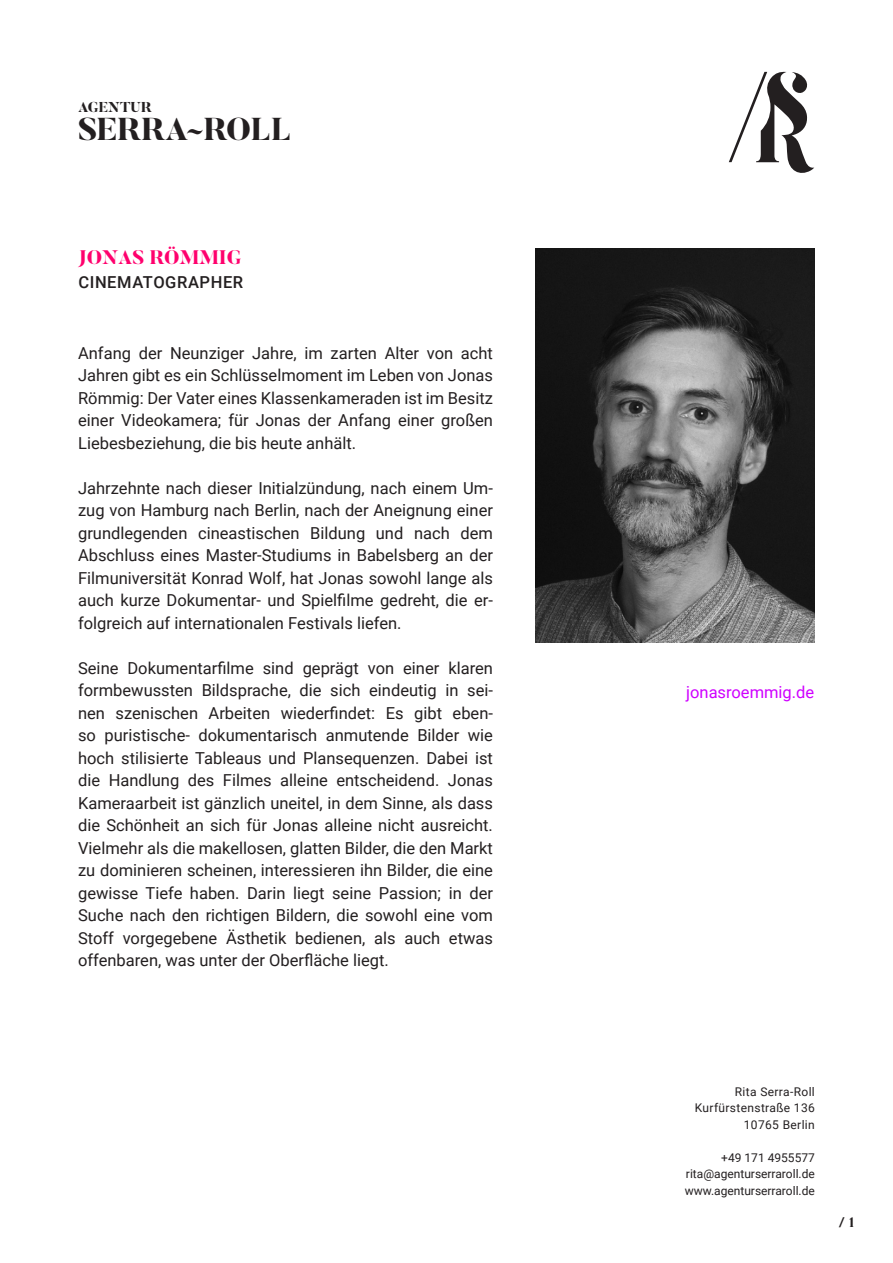
<style>
.page{position:relative;width:893px;height:1263px;background:#fff}
.page>*{position:absolute;margin:0;border:0;box-sizing:border-box;transform-origin:0 0}
.t1{font:800 31.5px "Butler";letter-spacing:-.01em;color:#231f20}
.t2{font:800 19.5px "Butler";color:#ff006d}
.t3{font:16.5px/22.5px "Roboto";color:#231f20;text-align:justify}
.t4{font:500 16.5px "Roboto";letter-spacing:.035em;color:#231f20}
.t5{font:16.5px "Roboto";color:#cf00ff}
.t6{font:800 14.25px "Butler";color:#231f20}
.t7{font:800 13.5px "Butler";color:#231f20}
.t8{font:12px/16.5px "Roboto";color:#231f20;text-align:justify}
.t9{font:12px/16.5px "Roboto";letter-spacing:.03em;color:#231f20;text-align:right}
</style>
<div class="page">
<img style="left:535px;top:249px;width:280px;height:393px">
<svg style="left:729px;top:72px;width:85px;height:101px"></svg>
<p class="t6" style="left:78px;top:98px;width:75px">AGENTUR</p>
<h1 class="t1" style="left:78px;top:109px;width:215px">SERRA~ROLL</h1>
<p class="t2" style="left:78px;top:245px;width:24px">JONAS</p>
<p class="t2" style="left:150px;top:245px;width:92px">RÖMMIG</p>
<p class="t4" style="left:78px;top:271px;width:166px">CINEMATOGRAPHER</p>
<p class="t3" style="left:78px;top:341px;width:416px">Anfang der Neunziger Jahre, im zarten Alter von acht Jahren gibt es ein Schlüsselmoment im Leben von Jonas Römmig: Der Vater eines Klassenkameraden ist im Besitz einer Videokamera; für Jonas der Anfang einer großen Liebesbeziehung, die bis heute anhält.</p>
<p class="t3" style="left:78px;top:476px;width:416px">Jahrzehnte nach dieser Initialzündung, nach einem Um&shy;zug von Hamburg nach Berlin, nach der Aneignung einer grundlegenden cineastischen Bildung und nach dem Abschluss eines Master-Studiums in Babelsberg an der Filmuniversität Konrad Wolf, hat Jonas sowohl lange als auch kurze Dokumentar- und Spielfilme gedreht, die er&shy;folgreich auf internationalen Festivals liefen.</p>
<p class="t3" style="left:78px;top:656px;width:416px">Seine Dokumentarfilme sind geprägt von einer klaren formbewussten Bildsprache, die sich eindeutig in sei&shy;nen szenischen Arbeiten wiederfindet: Es gibt eben&shy;so puristische- dokumentarisch anmutende Bilder wie hoch stilisierte Tableaus und Plansequenzen. Dabei ist die Handlung des Filmes alleine entscheidend. Jonas Kameraarbeit ist gänzlich uneitel, in dem Sinne, als dass die Schönheit an sich für Jonas alleine nicht ausreicht.<br>Vielmehr als die makellosen, glatten Bilder, die den Markt zu dominieren scheinen, interessieren ihn Bilder, die eine gewisse Tiefe haben. Darin liegt seine Passion; in der Suche nach den richtigen Bildern, die sowohl eine vom Stoff vorgegebene Ästhetik bedienen, als auch etwas offenbaren, was unter der Oberfläche liegt.</p>
<p class="t5" style="left:686px;top:680px;width:130px">jonasroemmig.de</p>
<p class="t9" style="left:695px;top:1083px;width:122px">Rita Serra-Roll<br>Kurfürstenstraße 136<br>10765 Berlin</p>
<p class="t8" style="left:685px;top:1149px;width:132px;text-indent:37px">+49 171 4955577 rita@agenturserraroll.de www.agenturserraroll.de</p>
<p class="t7" style="left:839px;top:1214px;width:17px">/ 1</p>
</div>
